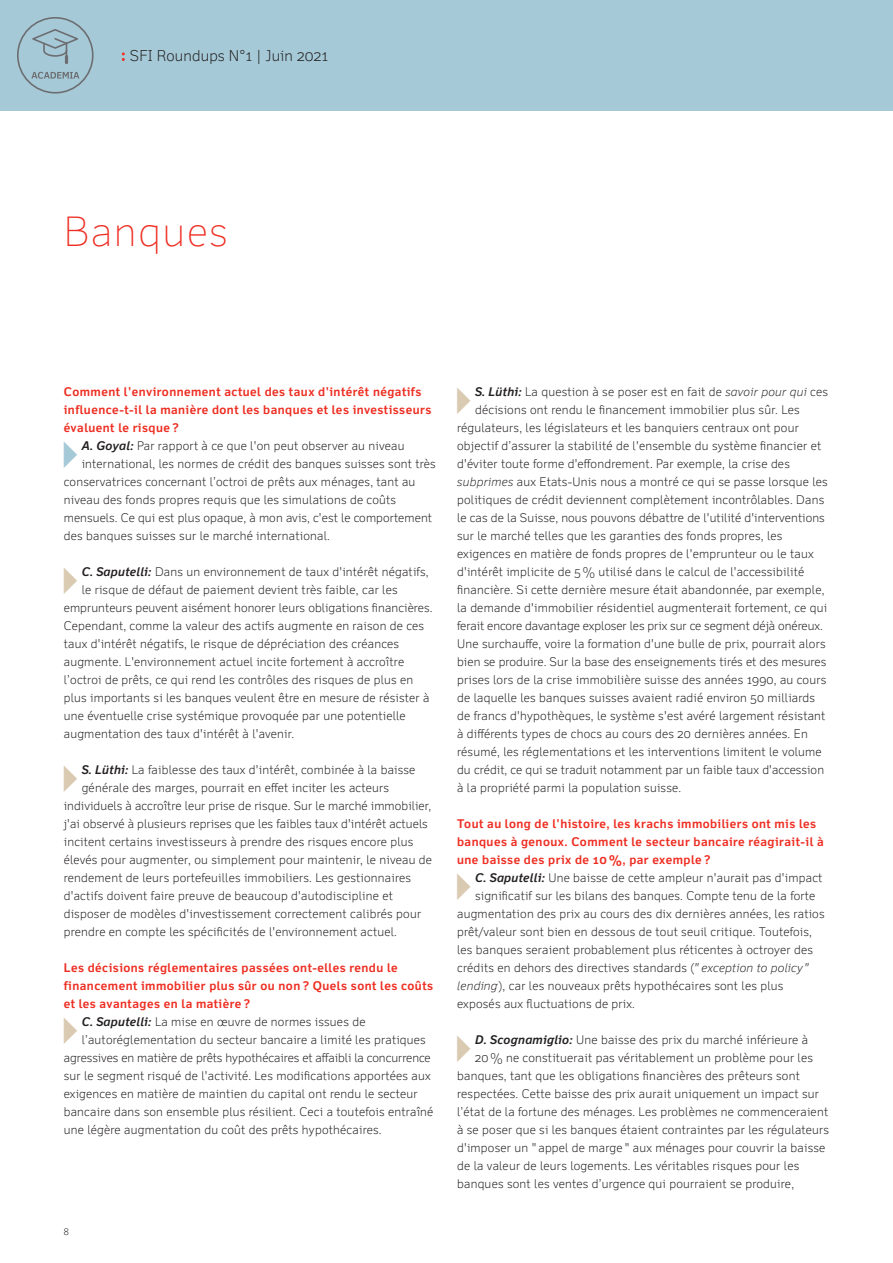
<style>
.page{position:relative;width:893px;height:1263px;background:#fff}
.page>*{position:absolute;margin:0;border:0;box-sizing:border-box;transform-origin:0 0}
.Main_Title{font:100 40.5px "Felbridge Pro";letter-spacing:.04em;color:#ee2e22}
.t1{font:300 15px "Felbridge Pro";letter-spacing:.01em;color:#231f20}
.Copy{font:300 12px "Felbridge Pro";letter-spacing:.02em;color:#231f20}
.Subtitle_ohne_absatz{font:700 12px/18px "Felbridge Pro";letter-spacing:.04em;color:#ee2e22}
.Copy-2{font:300 12px "Felbridge Pro";color:#231f20}
.t2{font:300 9px "Felbridge Pro";color:#231f20}
.s1{font-family:"New Baskerville Std";font-weight:400;font-size:16.5px;color:#ee2e22}
.s2{font-weight:700;font-style:italic}
.s3{font-style:italic}
</style>
<div class="page">
<div style="left:0;top:0;width:893px;height:111px;background:#a5c9d7"></div>
<svg style="left:17px;top:17px;width:77px;height:77px"></svg>
<hr style="left:892px;top:666px;width:1px;height:251px;background:#ece4d5">
<p class="t1" style="left:121px;top:47px;width:208px"><span class="s1">:</span> SFI Roundups N°1 | Juin 2021</p>
<p class="Main_Title" style="left:64px;top:208px;width:165px">Banques</p>
<p class="Subtitle_ohne_absatz" style="left:64px;top:382px;width:369px">Comment l'environnement actuel des taux d'intérêt négatifs influence-t-il la manière dont les banques et les investisseurs évaluent le risque ?</p>
<p class="Copy" style="left:82px;top:438px;width:324px"><span class="s2">A. Goyal:</span> Par rapport à ce que l'on peut observer au niveau</p>
<p class="Copy" style="left:82px;top:456px;width:356px">international, les normes de crédit des banques suisses sont très</p>
<p class="Copy" style="left:64px;top:474px;width:353px">conservatrices concernant l’octroi de prêts aux ménages, tant au</p>
<p class="Copy" style="left:64px;top:492px;width:334px">niveau des fonds propres requis que les simulations de coûts</p>
<p class="Copy" style="left:64px;top:510px;width:370px">mensuels. Ce qui est plus opaque, à mon avis, c'est le comportement</p>
<p class="Copy" style="left:64px;top:528px;width:268px">des banques suisses sur le marché international.</p>
<p class="Copy" style="left:82px;top:564px;width:348px"><span class="s2">C. Saputelli:</span> Dans un environnement de taux d'intérêt négatifs,</p>
<p class="Copy" style="left:82px;top:582px;width:317px">le risque de défaut de paiement devient très faible, car les</p>
<p class="Copy" style="left:64px;top:600px;width:370px">emprunteurs peuvent aisément honorer leurs obligations financières.</p>
<p class="Copy" style="left:64px;top:618px;width:362px">Cependant, comme la valeur des actifs augmente en raison de ces</p>
<p class="Copy" style="left:64px;top:636px;width:337px">taux d'intérêt négatifs, le risque de dépréciation des créances</p>
<p class="Copy" style="left:64px;top:654px;width:342px">augmente. L'environnement actuel incite fortement à accroître</p>
<p class="Copy" style="left:64px;top:672px;width:351px">l’octroi de prêts, ce qui rend les contrôles des risques de plus en</p>
<p class="Copy" style="left:64px;top:690px;width:367px">plus importants si les banques veulent être en mesure de résister à</p>
<p class="Copy" style="left:64px;top:708px;width:343px">une éventuelle crise systémique provoquée par une potentielle</p>
<p class="Copy" style="left:64px;top:726px;width:232px">augmentation des taux d'intérêt à l'avenir.</p>
<p class="Copy" style="left:82px;top:762px;width:335px"><span class="s2">S. Lüthi:</span> La faiblesse des taux d'intérêt, combinée à la baisse</p>
<p class="Copy" style="left:82px;top:780px;width:309px">générale des marges, pourrait en effet inciter les acteurs</p>
<p class="Copy" style="left:64px;top:798px;width:369px">individuels à accroître leur prise de risque. Sur le marché immobilier,</p>
<p class="Copy" style="left:64px;top:816px;width:366px">j'ai observé à plusieurs reprises que les faibles taux d'intérêt actuels</p>
<p class="Copy" style="left:64px;top:834px;width:351px">incitent certains investisseurs à prendre des risques encore plus</p>
<p class="Copy" style="left:64px;top:852px;width:370px">élevés pour augmenter, ou simplement pour maintenir, le niveau de</p>
<p class="Copy" style="left:64px;top:870px;width:349px">rendement de leurs portefeuilles immobiliers. Les gestionnaires</p>
<p class="Copy" style="left:64px;top:888px;width:331px">d'actifs doivent faire preuve de beaucoup d'autodiscipline et</p>
<p class="Copy" style="left:64px;top:906px;width:359px">disposer de modèles d'investissement correctement calibrés pour</p>
<p class="Copy" style="left:64px;top:924px;width:335px">prendre en compte les spécificités de l'environnement actuel.</p>
<p class="Subtitle_ohne_absatz" style="left:64px;top:958px;width:371px">Les décisions réglementaires passées ont-elles rendu le financement immobilier plus sûr ou non ? Quels sont les coûts et les avantages en la matière ?</p>
<p class="Copy" style="left:82px;top:1014px;width:285px"><span class="s2">C. Saputelli:</span> La mise en œuvre de normes issues de</p>
<p class="Copy" style="left:82px;top:1032px;width:346px">l’autoréglementation du secteur bancaire a limité les pratiques</p>
<p class="Copy-2" style="left:64px;top:1050px;width:368px">agressives en matière de prêts hypothécaires et affaibli la concurrence</p>
<p class="Copy" style="left:64px;top:1068px;width:368px">sur le segment risqué de l'activité. Les modifications apportées aux</p>
<p class="Copy" style="left:64px;top:1086px;width:355px">exigences en matière de maintien du capital ont rendu le secteur</p>
<p class="Copy" style="left:64px;top:1104px;width:371px">bancaire dans son ensemble plus résilient. Ceci a toutefois entraîné</p>
<p class="Copy" style="left:64px;top:1122px;width:319px">une légère augmentation du coût des prêts hypothécaires.</p>
<p class="t2" style="left:64px;top:1226px;width:7px">8</p>
<p class="Copy" style="left:475px;top:384px;width:354px"><span class="s2">S. Lüthi:</span> La question à se poser est en fait de <span class="s3">savoir pour qui</span> ces</p>
<p class="Copy" style="left:475px;top:402px;width:326px">décisions ont rendu le financement immobilier plus sûr. Les</p>
<p class="Copy" style="left:457px;top:420px;width:343px">régulateurs, les législateurs et les banquiers centraux ont pour</p>
<p class="Copy" style="left:457px;top:438px;width:365px">objectif d’assurer la stabilité de l'ensemble du système financier et</p>
<p class="Copy" style="left:457px;top:456px;width:334px">d'éviter toute forme d'effondrement. Par exemple, la crise des</p>
<p class="Copy" style="left:457px;top:474px;width:372px"><span class="s3">subprimes</span> aux Etats-Unis nous a montré ce qui se passe lorsque les</p>
<p class="Copy" style="left:457px;top:492px;width:369px">politiques de crédit deviennent complètement incontrôlables. Dans</p>
<p class="Copy" style="left:457px;top:510px;width:369px">le cas de la Suisse, nous pouvons débattre de l'utilité d'interventions</p>
<p class="Copy" style="left:457px;top:528px;width:327px">sur le marché telles que les garanties des fonds propres, les</p>
<p class="Copy" style="left:457px;top:546px;width:358px">exigences en matière de fonds propres de l'emprunteur ou le taux</p>
<p class="Copy" style="left:457px;top:564px;width:349px">d'intérêt implicite de 5% utilisé dans le calcul de l'accessibilité</p>
<p class="Copy" style="left:457px;top:582px;width:369px">financière. Si cette dernière mesure était abandonnée, par exemple,</p>
<p class="Copy" style="left:457px;top:600px;width:371px">la demande d'immobilier résidentiel augmenterait fortement, ce qui</p>
<p class="Copy-2" style="left:457px;top:618px;width:367px">ferait encore davantage exploser les prix sur ce segment déjà onéreux.</p>
<p class="Copy" style="left:457px;top:636px;width:370px">Une surchauffe, voire la formation d'une bulle de prix, pourrait alors</p>
<p class="Copy" style="left:457px;top:654px;width:371px">bien se produire. Sur la base des enseignements tirés et des mesures</p>
<p class="Copy" style="left:457px;top:672px;width:371px">prises lors de la crise immobilière suisse des années 1990, au cours</p>
<p class="Copy" style="left:457px;top:690px;width:359px">de laquelle les banques suisses avaient radié environ 50 milliards</p>
<p class="Copy" style="left:457px;top:708px;width:370px">de francs d'hypothèques, le système s'est avéré largement résistant</p>
<p class="Copy" style="left:457px;top:726px;width:352px">à différents types de chocs au cours des 20 dernières années. En</p>
<p class="Copy" style="left:457px;top:744px;width:366px">résumé, les réglementations et les interventions limitent le volume</p>
<p class="Copy" style="left:457px;top:762px;width:368px">du crédit, ce qui se traduit notamment par un faible taux d'accession</p>
<p class="Copy" style="left:457px;top:780px;width:226px">à la propriété parmi la population suisse.</p>
<p class="Subtitle_ohne_absatz" style="left:457px;top:814px;width:368px">Tout au long de l'histoire, les krachs immobiliers ont mis les banques à genoux. Comment le secteur bancaire réagirait-il à une baisse des prix de 10 %, par exemple ?</p>
<p class="Copy" style="left:475px;top:870px;width:349px"><span class="s2">C. Saputelli:</span> Une baisse de cette ampleur n'aurait pas d'impact</p>
<p class="Copy" style="left:475px;top:888px;width:342px">significatif sur les bilans des banques. Compte tenu de la forte</p>
<p class="Copy" style="left:457px;top:906px;width:369px">augmentation des prix au cours des dix dernières années, les ratios</p>
<p class="Copy" style="left:457px;top:924px;width:356px">prêt/valeur sont bien en dessous de tout seuil critique. Toutefois,</p>
<p class="Copy" style="left:457px;top:942px;width:357px">les banques seraient probablement plus réticentes à octroyer des</p>
<p class="Copy" style="left:457px;top:960px;width:354px">crédits en dehors des directives standards (<span class="s3">" exception to policy "</span></p>
<p class="Copy" style="left:457px;top:978px;width:328px"><span class="s3">lending</span>), car les nouveaux prêts hypothécaires sont les plus</p>
<p class="Copy" style="left:457px;top:996px;width:179px">exposés aux fluctuations de prix.</p>
<p class="Copy" style="left:475px;top:1032px;width:334px"><span class="s2">D. Scognamiglio:</span> Une baisse des prix du marché inférieure à</p>
<p class="Copy" style="left:475px;top:1050px;width:339px">20% ne constituerait pas véritablement un problème pour les</p>
<p class="Copy" style="left:457px;top:1068px;width:344px">banques, tant que les obligations financières des prêteurs sont</p>
<p class="Copy" style="left:457px;top:1086px;width:363px">respectées. Cette baisse des prix aurait uniquement un impact sur</p>
<p class="Copy" style="left:457px;top:1104px;width:372px">l’état de la fortune des ménages. Les problèmes ne commenceraient</p>
<p class="Copy" style="left:457px;top:1122px;width:374px">à se poser que si les banques étaient contraintes par les régulateurs</p>
<p class="Copy" style="left:457px;top:1140px;width:370px">d'imposer un " appel de marge " aux ménages pour couvrir la baisse</p>
<p class="Copy" style="left:457px;top:1158px;width:344px">de la valeur de leurs logements. Les véritables risques pour les</p>
<p class="Copy" style="left:457px;top:1176px;width:338px">banques sont les ventes d’urgence qui pourraient se produire,</p>
</div>
